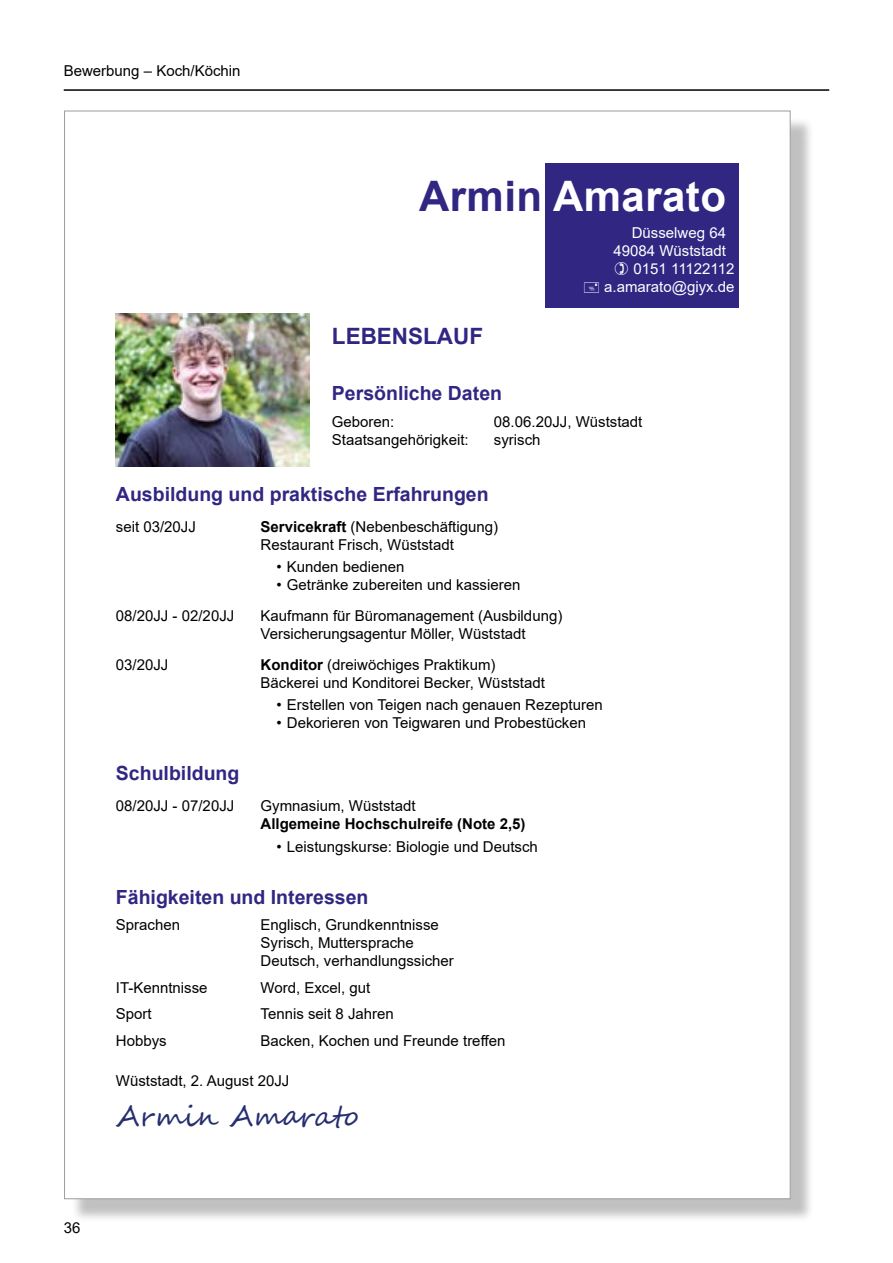
<style>
.page{position:relative;width:893px;height:1263px;background:#fff}
.page>*{position:absolute;margin:0;border:0;box-sizing:border-box;transform-origin:0 0}
.Bewerbung-Kopfzeile-rechts{font:700 42px "Arial";letter-spacing:.01em;color:#fff}
.t1{font:28.5px "Segoe Script";color:#262e6f}
.Bewerbung-LL-Überschrift{font:700 22.5px "Arial";color:#312783}
.Bewerbung-LL-Überschrift-2{font:700 19.5px "Arial";color:#312783}
.Bewerbung-LL-Standard{font:15px/18px "Arial";color:#000}
.Bewerbung-LL-Standard-2{font:700 15px/18px "Arial";color:#000}
.Bewerbung-Standard{font:15px/18px "Arial";color:#fff;text-align:right}
.Bewerbung-Kopfzeile-rechts-2{font:15px "Arial";color:#fff}
.Bewerbung-Standard-2{font:15px "Arial";color:#000}
.Standard-ohne-Absatz{font:15px "Arial";color:#000}
.s1{color:#312783}
.s2{font-weight:700}
.s3{font-weight:400}
</style>
<div class="page">
<hr style="left:64px;top:90px;width:765px;height:1px;background:#000">
<div style="left:71px;top:118px;width:743px;height:1104px;background:#000;opacity:.25"></div>
<div style="left:64px;top:111px;width:726px;height:1088px;background:#fff;border:1px solid #9d9d9c"></div>
<div style="left:545px;top:163px;width:194px;height:144px;background:#312783"></div>
<img style="left:116px;top:314px;width:193px;height:153px">
<p class="Standard-ohne-Absatz" style="left:64px;top:60px;width:178px">Bewerbung – Koch/Köchin</p>
<p class="Bewerbung-Kopfzeile-rechts" style="left:419px;top:167px;width:308px"><span class="s1">Armin</span> Amarato</p>
<p class="Bewerbung-Kopfzeile-rechts-2" style="left:632px;top:222px;width:96px">Düsselweg 64</p>
<p class="Bewerbung-Kopfzeile-rechts-2" style="left:613px;top:240px;width:114px">49084 Wüststadt</p>
<p class="Bewerbung-Standard" style="left:604px;top:259px;width:132px">0151 11122112 a.amarato@giyx.de</p>
<p class="Bewerbung-LL-Überschrift" style="left:332px;top:320px;width:153px">LEBENSLAUF</p>
<p class="Bewerbung-LL-Überschrift-2" style="left:332px;top:379px;width:172px">Persönliche Daten</p>
<p class="Bewerbung-LL-Standard" style="left:332px;top:412px;width:64px">Geboren:</p>
<p class="Bewerbung-LL-Standard" style="left:494px;top:412px;width:150px">08.06.20JJ, Wüststadt</p>
<p class="Bewerbung-LL-Standard" style="left:332px;top:430px;width:138px">Staatsangehörigkeit:</p>
<p class="Bewerbung-LL-Standard" style="left:494px;top:430px;width:48px">syrisch</p>
<p class="Bewerbung-LL-Überschrift-2" style="left:116px;top:480px;width:374px">Ausbildung und praktische Erfahrungen</p>
<p class="Bewerbung-LL-Standard" style="left:116px;top:517px;width:82px">seit 03/20JJ</p>
<p class="Bewerbung-LL-Standard" style="left:260px;top:517px;width:239px"><span class="s2">Servicekraft</span> (Nebenbeschäftigung)<br>Restaurant Frisch, Wüststadt</p>
<p class="Bewerbung-LL-Standard" style="left:276px;top:557px;width:130px">• Kunden bedienen</p>
<p class="Bewerbung-LL-Standard" style="left:276px;top:575px;width:245px">• Getränke zubereiten und kassieren</p>
<p class="Bewerbung-LL-Standard" style="left:116px;top:606px;width:120px">08/20JJ - 02/20JJ</p>
<p class="Bewerbung-LL-Standard" style="left:260px;top:606px;width:303px">Kaufmann für Büromanagement (Ausbildung)<br>Versicherungsagentur Möller, Wüststadt</p>
<p class="Bewerbung-LL-Standard" style="left:116px;top:656px;width:54px">03/20JJ</p>
<p class="Bewerbung-LL-Standard" style="left:260px;top:656px;width:286px"><span class="s2">Konditor</span> (dreiwöchiges Praktikum)<br>Bäckerei und Konditorei Becker, Wüststadt</p>
<p class="Bewerbung-LL-Standard" style="left:276px;top:696px;width:328px">• Erstellen von Teigen nach genauen Rezepturen</p>
<p class="Bewerbung-LL-Standard" style="left:276px;top:714px;width:311px">• Dekorieren von Teigwaren und Probestücken</p>
<p class="Bewerbung-LL-Überschrift-2" style="left:116px;top:760px;width:125px">Schulbildung</p>
<p class="Bewerbung-LL-Standard" style="left:116px;top:797px;width:120px">08/20JJ - 07/20JJ</p>
<p class="Bewerbung-LL-Standard-2" style="left:260px;top:797px;width:267px"><span class="s3">Gymnasium, Wüststadt<br></span>Allgemeine Hochschulreife (Note 2,5)</p>
<p class="Bewerbung-LL-Standard" style="left:276px;top:837px;width:263px">• Leistungskurse: Biologie und Deutsch</p>
<p class="Bewerbung-LL-Überschrift-2" style="left:116px;top:883px;width:254px">Fähigkeiten und Interessen</p>
<p class="Bewerbung-LL-Standard" style="left:116px;top:916px;width:66px">Sprachen</p>
<p class="Bewerbung-LL-Standard" style="left:260px;top:916px;width:195px">Englisch, Grundkenntnisse<br>Syrisch, Muttersprache<br>Deutsch, verhandlungssicher</p>
<p class="Bewerbung-LL-Standard" style="left:116px;top:978px;width:93px">IT-Kenntnisse</p>
<p class="Bewerbung-LL-Standard" style="left:260px;top:978px;width:111px">Word, Excel, gut</p>
<p class="Bewerbung-LL-Standard" style="left:116px;top:1005px;width:37px">Sport</p>
<p class="Bewerbung-LL-Standard" style="left:260px;top:1005px;width:135px">Tennis seit 8 Jahren</p>
<p class="Bewerbung-LL-Standard" style="left:116px;top:1031px;width:52px">Hobbys</p>
<p class="Bewerbung-LL-Standard" style="left:260px;top:1031px;width:246px">Backen, Kochen und Freunde treffen</p>
<p class="Bewerbung-Standard-2" style="left:116px;top:1070px;width:175px">Wüststadt, 2. August 20JJ</p>
<p class="t1" style="left:116px;top:1093px;width:244px">Armin Amarato</p>
<p class="Bewerbung-LL-Standard" style="left:64px;top:1219px;width:18px">36</p>
</div>
